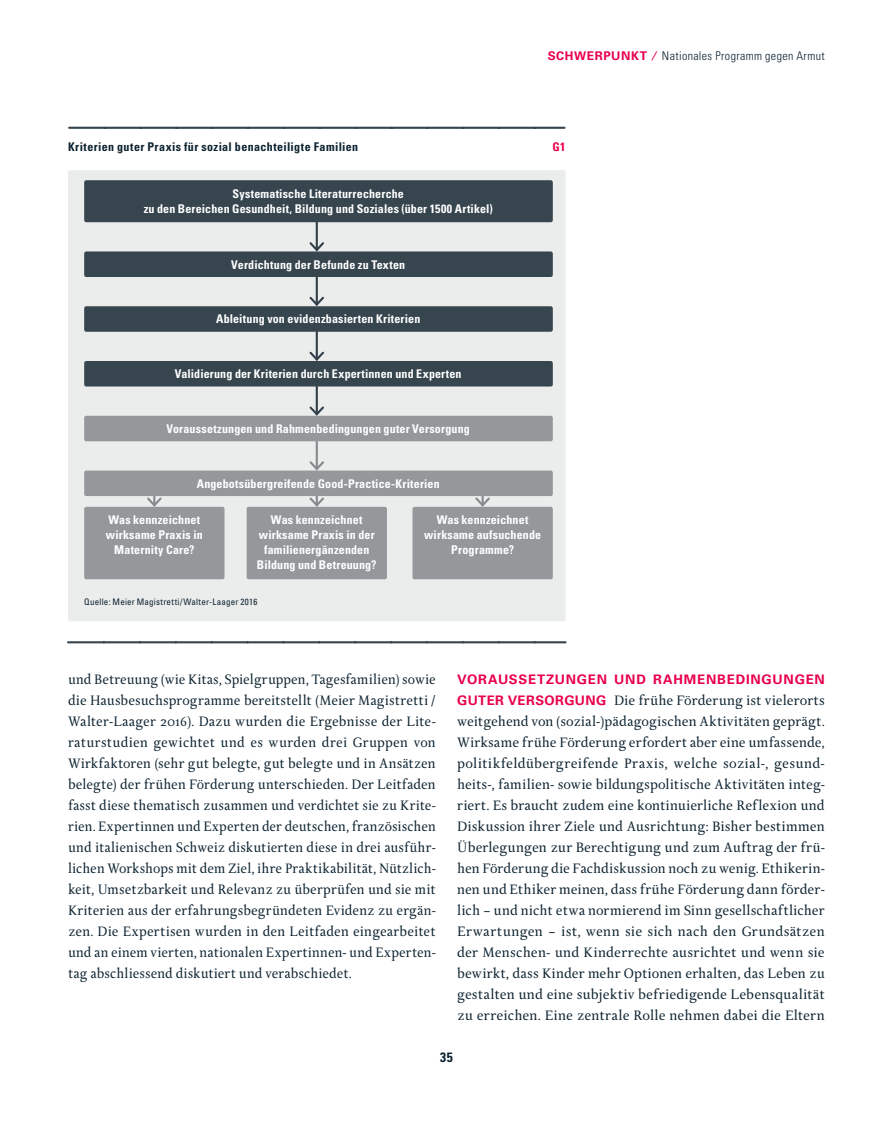
<style>
.page{position:relative;width:893px;height:1127px;background:#fff}
.page>*{position:absolute;margin:0;border:0;box-sizing:border-box;transform-origin:0 0}
.P__02_Zwischentitel{font:14.7px/21px "Delicato Pro";color:#0c2230;text-align:justify}
.t1{font:700 condensed 13.5px "Univers LT";color:#0c2230}
.P__02_Zwischentitel-2{font:700 13.2px "Univers LT";letter-spacing:.06em;color:#e9004b}
.t2{font:700 condensed 12px/15px "Univers LT Std";letter-spacing:.015em;color:#fff;text-align:center}
.H3__08_Tabelle_Graf{font:700 condensed 12px "Univers LT Std";letter-spacing:.03em;color:#0c2230}
.t3{font:300 condensed 12px "Univers LT Std";letter-spacing:.03em;color:#0c2230}
.H3__08_Tabelle_Graf-2{font:700 condensed 12px "Univers LT Std";color:#e9004b}
.t4{font:condensed 9px "Univers LT Std";letter-spacing:.025em;color:#0c2230}
.s1{font-weight:700;font-stretch:normal;color:#e9004b}
.s2{font-family:"Univers LT";font-weight:700;font-size:13.2px;color:#e9004b}
</style>
<div class="page">
<svg style="left:69px;top:127px;width:495px;height:2px"></svg>
<svg style="left:68px;top:641px;width:498px;height:2px"></svg>
<div style="left:68px;top:170px;width:498px;height:451px;background:#ebecec;border-radius:2px"></div>
<div style="left:84px;top:180px;width:469px;height:42px;background:#37454f;border-radius:2px"></div>
<div style="left:84px;top:251px;width:469px;height:26px;background:#37454f;border-radius:2px"></div>
<div style="left:84px;top:470px;width:469px;height:26px;background:#95989b;border-radius:2px"></div>
<div style="left:84px;top:507px;width:141px;height:72px;background:#95989b;border-radius:2px"></div>
<div style="left:412px;top:507px;width:141px;height:72px;background:#95989b;border-radius:2px"></div>
<div style="left:247px;top:507px;width:140px;height:72px;background:#95989b;border-radius:2px"></div>
<div style="left:84px;top:306px;width:469px;height:26px;background:#37454f;border-radius:2px"></div>
<div style="left:84px;top:361px;width:469px;height:25px;background:#37454f;border-radius:2px"></div>
<div style="left:84px;top:416px;width:469px;height:25px;background:#95989b;border-radius:2px"></div>
<p class="t3" style="left:548px;top:48px;width:279px"><span class="s1">SCHWERPUNKT ⁄</span> Nationales Programm gegen Armut</p>
<h3 class="H3__08_Tabelle_Graf" style="left:68px;top:139px;width:292px">Kriterien guter Praxis für sozial benachteiligte Familien</h3>
<h3 class="H3__08_Tabelle_Graf-2" style="left:552px;top:139px;width:15px">G1</h3>
<p class="t2" style="left:144px;top:186px;width:350px">Systematische Literaturrecherche<br>zu den Bereichen Gesundheit, Bildung und Soziales (über 1500 Artikel)</p>
<p class="t2" style="left:231px;top:257px;width:175px">Verdichtung der Befunde zu Texten</p>
<p class="t2" style="left:216px;top:311px;width:206px">Ableitung von evidenzbasierten Kriterien</p>
<p class="t2" style="left:175px;top:366px;width:288px">Validierung der Kriterien durch Expertinnen und Experten</p>
<p class="t2" style="left:167px;top:421px;width:305px">Voraussetzungen und Rahmenbedingungen guter Versorgung</p>
<p class="t2" style="left:197px;top:476px;width:245px">Angebotsübergreifende Good-Practice-Kriterien</p>
<p class="t2" style="left:106px;top:512px;width:99px">Was kennzeichnet wirksame Praxis in<br>Maternity Care?</p>
<p class="t2" style="left:424px;top:512px;width:119px">Was kennzeichnet wirksame aufsuchende<br>Programme?</p>
<p class="t2" style="left:257px;top:512px;width:121px">Was kennzeichnet wirksame Praxis in der familienergänzenden<br>Bildung und Betreuung?</p>
<p class="t4" style="left:84px;top:596px;width:175px">Quelle: Meier Magistretti/Walter-Laager 2016</p>
<p class="P__02_Zwischentitel" style="left:68px;top:669px;width:369px">und Betreuung (wie Kitas, Spielgruppen, Tagesfamilien) sowie die Hausbesuchsprogramme bereitstellt (Meier Magistretti / Walter-Laager 2016). Dazu wurden die Ergebnisse der Lite&shy;raturstudien gewichtet und es wurden drei Gruppen von Wirkfaktoren (sehr gut belegte, gut belegte und in Ansätzen belegte) der frühen Förderung unterschieden. Der Leitfaden fasst diese thematisch zusammen und verdichtet sie zu Krite&shy;rien. Expertinnen und Experten der deutschen, französischen und italienischen Schweiz diskutierten diese in drei ausführ&shy;lichen Workshops mit dem Ziel, ihre Praktikabilität, Nützlich&shy;keit, Umsetzbarkeit und Relevanz zu überprüfen und sie mit Kriterien aus der erfahrungsbegründeten Evidenz zu ergän&shy;zen. Die Expertisen wurden in den Leitfaden eingearbeitet und an einem vierten, nationalen Expertinnen- und Experten&shy;tag abschliessend diskutiert und verabschiedet.</p>
<p class="P__02_Zwischentitel-2" style="left:457px;top:672px;width:369px">VORAUSSETZUNGEN UND RAHMENBEDINGUNGEN</p>
<p class="P__02_Zwischentitel" style="left:457px;top:690px;width:369px"><span class="s2">GUTER VERSORGUNG</span> Die frühe Förderung ist vielerorts weitgehend von (sozial-)pädagogischen Aktivitäten geprägt.<br>Wirksame frühe Förderung erfordert aber eine umfassende, politikfeldübergreifende Praxis, welche sozial-, gesund&shy;heits-, familien- sowie bildungspolitische Aktivitäten integ&shy;riert. Es braucht zudem eine kontinuierliche Reflexion und Diskussion ihrer Ziele und Ausrichtung: Bisher bestimmen Überlegungen zur Berechtigung und zum Auftrag der frü&shy;hen Förderung die Fachdiskussion noch zu wenig. Ethikerin&shy;nen und Ethiker meinen, dass frühe Förderung dann förder&shy;lich – und nicht etwa normierend im Sinn gesellschaftlicher Erwartungen – ist, wenn sie sich nach den Grundsätzen der Menschen- und Kinderrechte ausrichtet und wenn sie bewirkt, dass Kinder mehr Optionen erhalten, das Leben zu gestalten und eine subjektiv befriedigende Lebensqualität zu erreichen. Eine zentrale Rolle nehmen dabei die Eltern</p>
<p class="t1" style="left:440px;top:1049px;width:14px">35</p>
</div>
